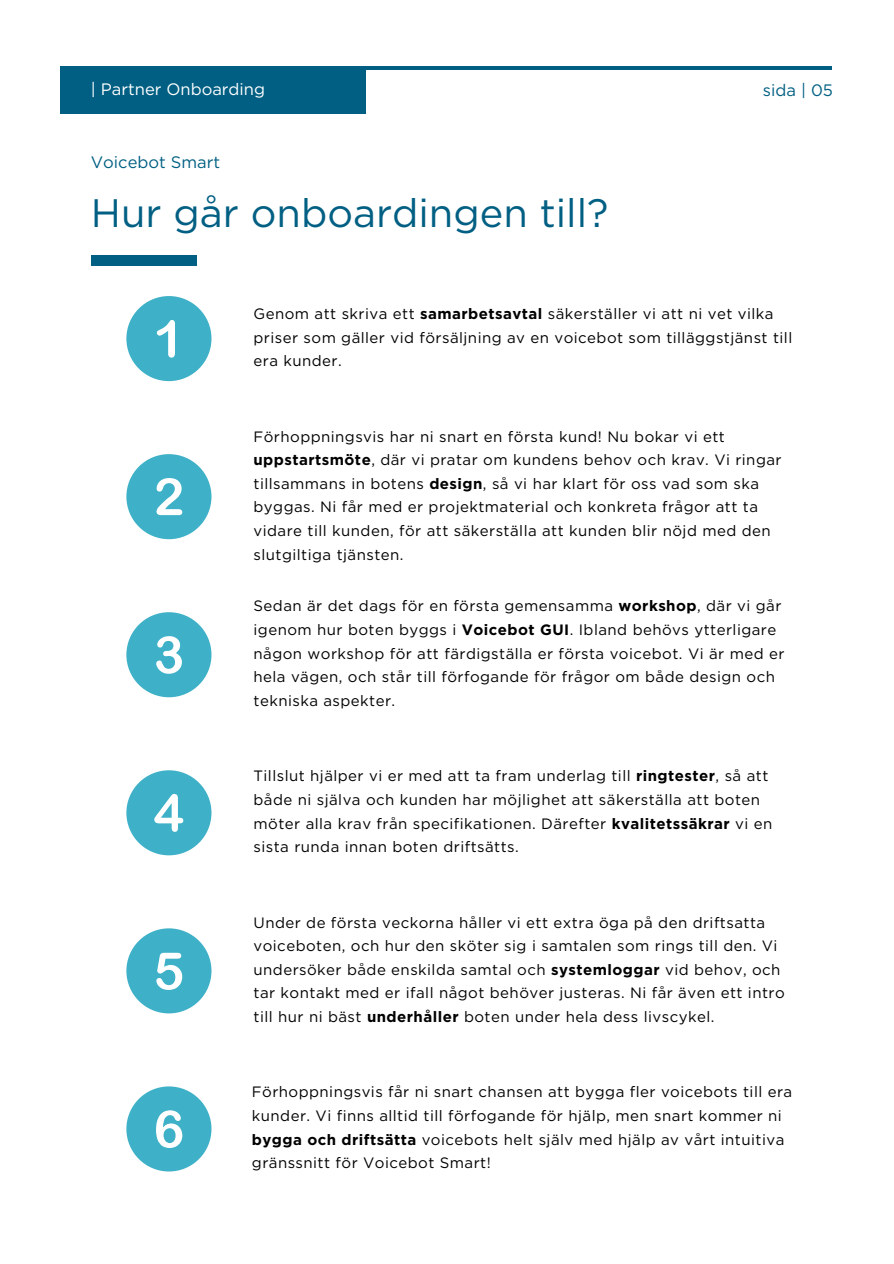
<style>
.page{position:relative;width:894px;height:1264px;background:#fff}
.page>*{position:absolute;margin:0;border:0;box-sizing:border-box;transform-origin:0 0}
.t1{font:39.75px "Gotham";color:#005f83}
.t2{font:16.5px "Gotham";color:#005f83}
.t3{font:16.5px "Gotham";color:#fff}
.t4{font:15px/23.7px "Gotham";letter-spacing:.03em;color:#000}
.s1{font-weight:700}
</style>
<div class="page">
<hr style="left:61px;top:66px;width:770px;height:4px;background:#005f83">
<div style="left:61px;top:66px;width:304px;height:47px;background:#005f83"></div>
<div style="left:91px;top:255px;width:106px;height:11px;background:#005f83"></div>
<div style="left:126px;top:296px;width:85px;height:85px;background:#3eb1c8;border-radius:50%"></div>
<svg style="left:157px;top:320px;width:18px;height:37px"></svg>
<div style="left:126px;top:454px;width:85px;height:85px;background:#3eb1c8;border-radius:50%"></div>
<svg style="left:156px;top:478px;width:26px;height:37px"></svg>
<div style="left:126px;top:612px;width:85px;height:85px;background:#3eb1c8;border-radius:50%"></div>
<svg style="left:156px;top:636px;width:26px;height:37px"></svg>
<div style="left:126px;top:770px;width:85px;height:85px;background:#3eb1c8;border-radius:50%"></div>
<svg style="left:154px;top:794px;width:29px;height:37px"></svg>
<div style="left:126px;top:928px;width:85px;height:85px;background:#3eb1c8;border-radius:50%"></div>
<svg style="left:156px;top:952px;width:26px;height:37px"></svg>
<div style="left:126px;top:1086px;width:85px;height:85px;background:#3eb1c8;border-radius:50%"></div>
<svg style="left:156px;top:1110px;width:26px;height:37px"></svg>
<p class="t3" style="left:91px;top:80px;width:176px">| Partner Onboarding</p>
<p class="t2" style="left:762px;top:80px;width:71px">sida | 05</p>
<p class="t2" style="left:91px;top:152px;width:131px">Voicebot Smart</p>
<p class="t1" style="left:91px;top:189px;width:519px">Hur går onboardingen till?</p>
<p class="t4" style="left:253px;top:301px;width:540px">Genom att skriva ett <span class="s1">samarbetsavtal</span> säkerställer vi att ni vet vilka priser som gäller vid försäljning av en voicebot som tilläggstjänst till era kunder.</p>
<h1 class="t4" style="left:253px;top:424px;width:529px">Förhoppningsvis har ni snart en första kund! Nu bokar vi ett <span class="s1">uppstartsmöte</span>, där vi pratar om kundens behov och krav. Vi ringar tillsammans in botens <span class="s1">design</span>, så vi har klart för oss vad som ska byggas. Ni får med er projektmaterial och konkreta frågor att ta vidare till kunden, för att säkerställa att kunden blir nöjd med den slutgiltiga tjänsten.</h1>
<p class="t4" style="left:253px;top:594px;width:532px">Sedan är det dags för en första gemensamma <span class="s1">workshop</span>, där vi går igenom hur boten byggs i <span class="s1">Voicebot GUI</span>. Ibland behövs ytterligare någon workshop för att färdigställa er första voicebot. Vi är med er hela vägen, och står till förfogande för frågor om både design och tekniska aspekter.</p>
<p class="t4" style="left:253px;top:764px;width:520px">Tillslut hjälper vi er med att ta fram underlag till <span class="s1">ringtester</span>, så att både ni själva och kunden har möjlighet att säkerställa att boten möter alla krav från specifikationen. Därefter <span class="s1">kvalitetssäkrar</span> vi en sista runda innan boten driftsätts.</p>
<p class="t4" style="left:253px;top:910px;width:532px">Under de första veckorna håller vi ett extra öga på den driftsatta voiceboten, och hur den sköter sig i samtalen som rings till den. Vi undersöker både enskilda samtal och <span class="s1">systemloggar</span> vid behov, och tar kontakt med er ifall något behöver justeras. Ni får även ett intro till hur ni bäst <span class="s1">underhåller</span> boten under hela dess livscykel.</p>
<p class="t4" style="left:252px;top:1080px;width:541px">Förhoppningsvis får ni snart chansen att bygga fler voicebots till era kunder. Vi finns alltid till förfogande för hjälp, men snart kommer ni <span class="s1">bygga och driftsätta</span> voicebots helt själv med hjälp av vårt intuitiva gränssnitt för Voicebot Smart!</p>
</div>
